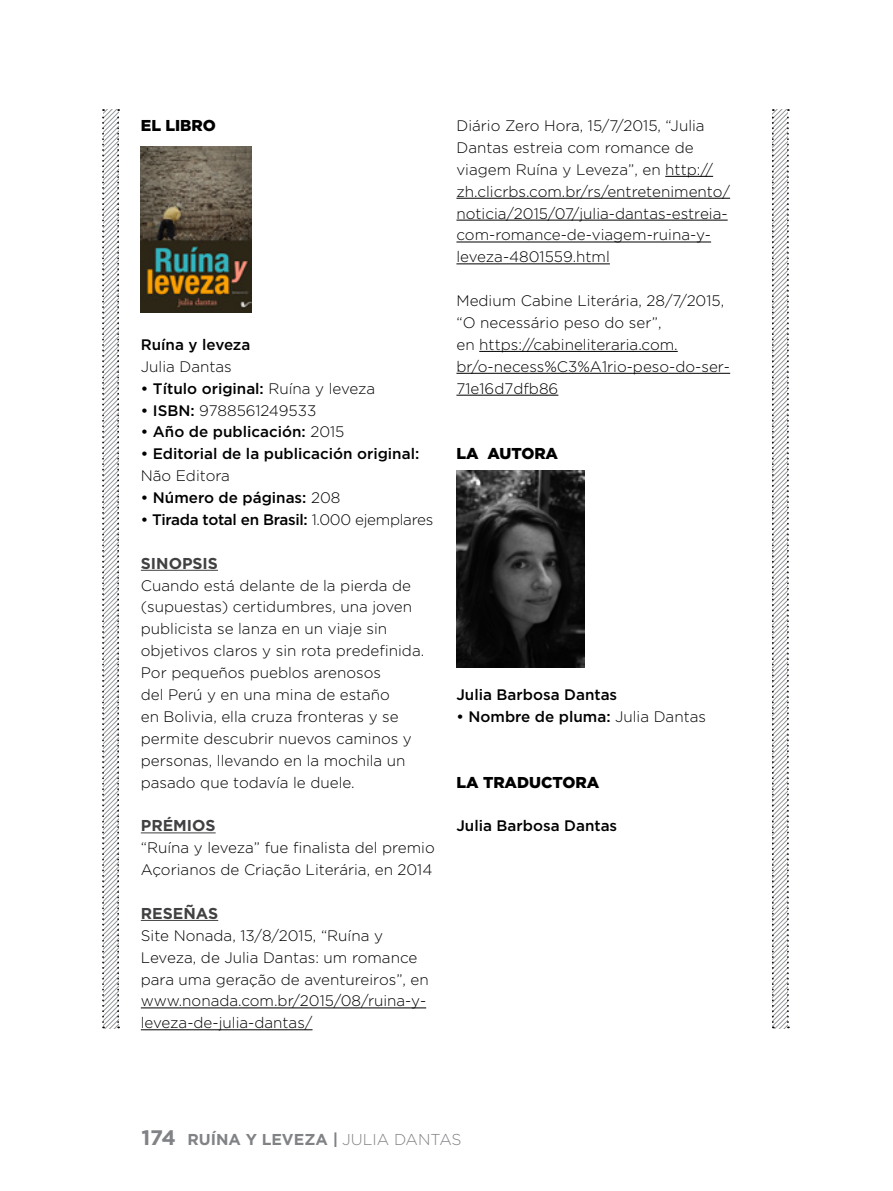
<style>
.page{position:relative;width:893px;height:1191px;background:#fff}
.page>*{position:absolute;margin:0;border:0;box-sizing:border-box;transform-origin:0 0}
.t1{font:900 15.75px "Gotham";color:#000}
.t2{font:700 15.75px "Gotham";color:#808285}
.t3{font:700 15.75px "Gotham";color:#414042}
.t4{font:300 15.22px/21.9px "Gotham";color:#000}
.t5{font:500 15.22px "Gotham";color:#000}
.t6{font:500 15.22px "Gotham";letter-spacing:-.02em;color:#000}
.s1{font-weight:300}
.s2{font-weight:500}
.s3{font-size:21px}
</style>
<div class="page">
<hr style="left:141px;top:570px;width:77px;height:1px;background:#414042">
<hr style="left:141px;top:832px;width:75px;height:1px;background:#414042">
<hr style="left:141px;top:920px;width:77px;height:1px;background:#414042">
<hr style="left:141px;top:1007px;width:285px;height:1px;background:#000">
<hr style="left:141px;top:1029px;width:172px;height:1px;background:#000">
<hr style="left:665px;top:176px;width:48px;height:1px;background:#000">
<hr style="left:456px;top:198px;width:274px;height:1px;background:#000">
<hr style="left:456px;top:220px;width:272px;height:1px;background:#000">
<hr style="left:456px;top:242px;width:255px;height:1px;background:#000">
<hr style="left:456px;top:263px;width:154px;height:1px;background:#000">
<hr style="left:479px;top:351px;width:199px;height:1px;background:#000">
<hr style="left:456px;top:373px;width:274px;height:1px;background:#000">
<hr style="left:456px;top:395px;width:102px;height:1px;background:#000">
<svg style="left:102px;top:109px;width:17px;height:919px"></svg>
<svg style="left:772px;top:109px;width:17px;height:919px"></svg>
<img style="left:456px;top:470px;width:128px;height:197px">
<img style="left:140px;top:146px;width:111px;height:167px">
<p class="t1" style="left:141px;top:116px;width:77px">EL LIBRO</p>
<p class="t5" style="left:141px;top:336px;width:111px">Ruína y leveza</p>
<p class="t4" style="left:141px;top:355px;width:92px">Julia Dantas</p>
<p class="t5" style="left:141px;top:379px;width:236px">• Título original: <span class="s1">Ruína y leveza</span></p>
<p class="t4" style="left:141px;top:399px;width:177px"><span class="s2">• ISBN:</span> 9788561249533</p>
<p class="t5" style="left:141px;top:423px;width:205px">• Año de publicación: <span class="s1">2015</span></p>
<p class="t5" style="left:141px;top:445px;width:280px">• Editorial de la publicación original:</p>
<p class="t4" style="left:141px;top:464px;width:91px">Não Editora</p>
<p class="t5" style="left:141px;top:489px;width:201px">• Número de páginas: <span class="s1">208</span></p>
<p class="t6" style="left:141px;top:511px;width:294px">• Tirada total en Brasil: <span class="s1">1.000 ejemplares</span></p>
<p class="t3" style="left:141px;top:552px;width:79px">SINOPSIS</p>
<p class="t4" style="left:141px;top:574px;width:285px">Cuando está delante de la pierda de (supuestas) certidumbres, una joven publicista se lanza en un viaje sin objetivos claros y sin rota predefinida.<br>Por pequeños pueblos arenosos<br>del Perú y en una mina de estaño<br>en Bolivia, ella cruza fronteras y se permite descubrir nuevos caminos y personas, llevando en la mochila un pasado que todavía le duele.</p>
<p class="t3" style="left:141px;top:815px;width:76px">PRÉMIOS</p>
<p class="t4" style="left:141px;top:836px;width:295px">“Ruína y leveza” fue finalista del premio<br>Açorianos de Criação Literária, en 2014</p>
<p class="t3" style="left:141px;top:902px;width:79px">RESEÑAS</p>
<p class="t4" style="left:141px;top:924px;width:289px">Site Nonada, 13/8/2015, “Ruína y Leveza, de Julia Dantas: um romance para uma geração de aventureiros”, en www.nonada.com.br/2015/08/ruina-y&shy;leveza-de-julia-dantas/</p>
<p class="t4" style="left:456px;top:114px;width:275px">Diário Zero Hora, 15/7/2015, “Julia Dantas estreia com romance de viagem Ruína y Leveza”, en http:// zh.clicrbs.com.br/rs/entretenimento/ noticia/2015/07/julia-dantas-estreia&shy;com-romance-de-viagem-ruina-y&shy;leveza-4801559.html</p>
<p class="t4" style="left:456px;top:289px;width:275px">Medium Cabine Literária, 28/7/2015, “O necessário peso do ser”,<br>en https://cabineliteraria.com. br/o-necess%C3%A1rio-peso-do-ser-<br>71e16d7dfb86</p>
<p class="t1" style="left:456px;top:444px;width:103px">LA AUTORA</p>
<p class="t5" style="left:456px;top:686px;width:162px">Julia Barbosa Dantas</p>
<p class="t5" style="left:456px;top:708px;width:251px">• Nombre de pluma: <span class="s1">Julia Dantas</span></p>
<p class="t1" style="left:456px;top:773px;width:144px">LA TRADUCTORA</p>
<p class="t5" style="left:456px;top:817px;width:162px">Julia Barbosa Dantas</p>
<p class="t2" style="left:141px;top:1128px;width:322px"><span class="s3">174</span> RUÍNA Y LEVEZA | <span class="s1">JULIA DANTAS</span></p>
</div>
